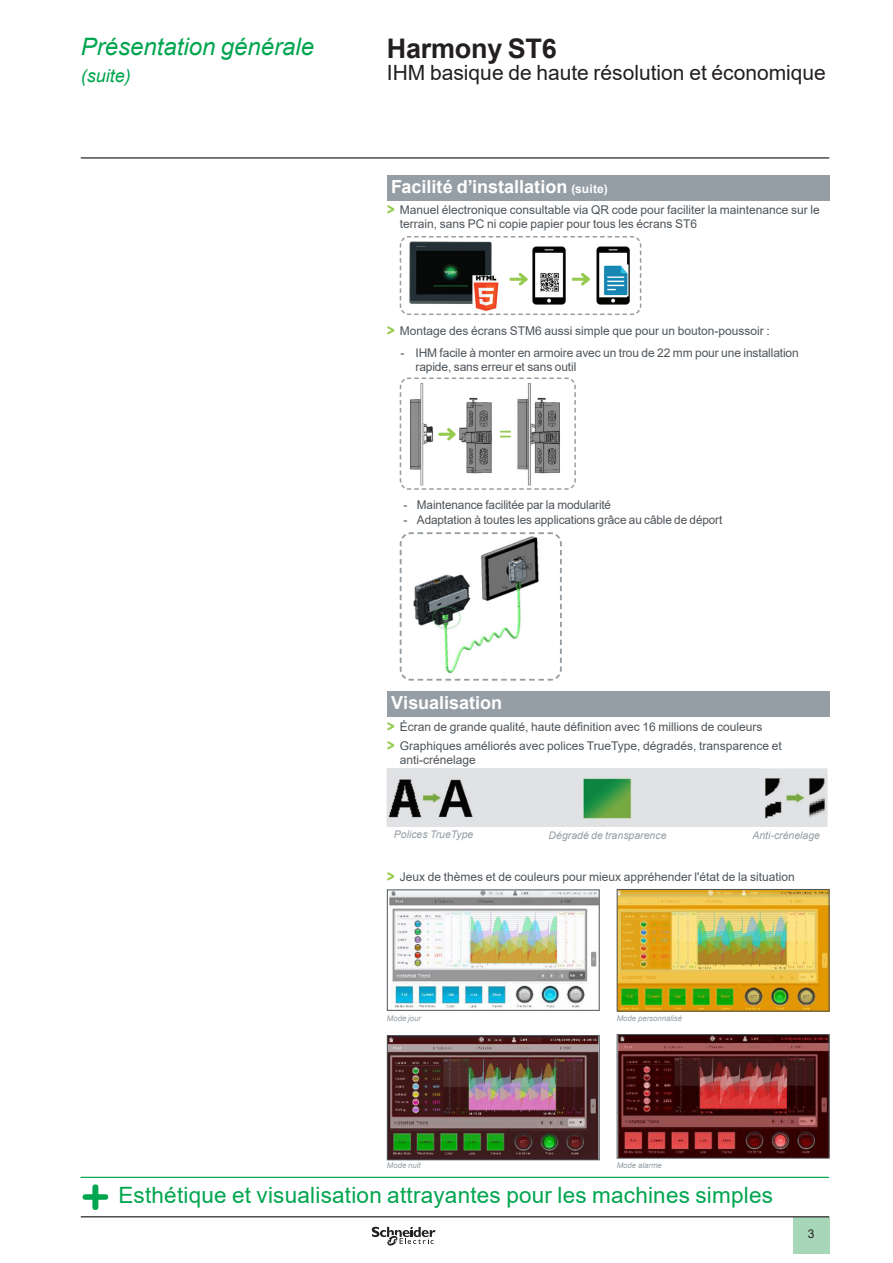
<style>
.page{position:relative;width:893px;height:1263px;background:#fff}
.page>*{position:absolute;margin:0;border:0;box-sizing:border-box;transform-origin:0 0}
._0_TitleLev1{font:700 27px "Arial";letter-spacing:-.01em;color:#231f20}
._0_Topic{font:italic 24px "Arial";color:#00a54f}
._0_signature{font:22.5px "Arial";letter-spacing:.01em;color:#00a54f}
._0_TitleLev2{font:21px "Arial";color:#231f20}
._1_Section_4__9__whi{font:700 18px "Arial";color:#fff}
._0_Topic-2{font:italic 18px "Arial";color:#00a54f}
.t1{font:12px/14.4px "Arial";color:#4d545a}
.t2{font:12px "Arial";color:#231f20}
._1_Legend___Nota__7{font:italic 10.5px "Arial";color:#959ea4}
._1_Legend___Nota__7-2{font:italic 7.8px "Arial";color:#959ea4}
.s1{font-size:12px}
.s2{font-family:"SE Optimist";font-weight:900;font-size:18px;color:#96ca4e}
</style>
<div class="page">
<hr style="left:81px;top:157px;width:748px;height:2px;background:#231f20">
<div style="left:793px;top:1217px;width:36px;height:37px;background:#a7d7b8"></div>
<hr style="left:81px;top:1216px;width:748px;height:1px;background:#231f20">
<svg style="left:372px;top:1226px;width:63px;height:20px"></svg>
<hr style="left:81px;top:1177px;width:748px;height:1px;background:#00a54f">
<svg style="left:83px;top:1184px;width:25px;height:26px"></svg>
<div style="left:387px;top:176px;width:442px;height:25px;background:#959ea4"></div>
<div style="left:387px;top:692px;width:442px;height:25px;background:#959ea4"></div>
<img style="left:387px;top:768px;width:441px;height:59px">
<img style="left:619px;top:891px;width:208px;height:118px">
<div style="left:617px;top:889px;width:212px;height:122px;border:1px solid #4d545a"></div>
<img style="left:389px;top:891px;width:209px;height:117px">
<div style="left:387px;top:889px;width:213px;height:122px;border:1px solid #4d545a"></div>
<img style="left:389px;top:1037px;width:209px;height:121px">
<div style="left:387px;top:1035px;width:213px;height:125px;border:1px solid #4d545a"></div>
<img style="left:619px;top:1036px;width:208px;height:120px">
<div style="left:617px;top:1034px;width:212px;height:124px;border:1px solid #4d545a"></div>
<svg style="left:399px;top:236px;width:243px;height:79px"></svg>
<svg style="left:399px;top:532px;width:163px;height:149px"></svg>
<svg style="left:399px;top:377px;width:177px;height:113px"></svg>
<p class="_0_Topic" style="left:81px;top:31px;width:235px">Présentation générale</p>
<p class="_0_Topic-2" style="left:81px;top:64px;width:52px">(suite)</p>
<p class="_0_TitleLev1" style="left:387px;top:29px;width:171px">Harmony ST6</p>
<p class="_0_TitleLev2" style="left:387px;top:58px;width:440px">IHM basique de haute résolution et économique</p>
<p class="_1_Section_4__9__whi" style="left:391px;top:174px;width:218px">Facilité d’installation <span class="s1">(suite)</span></p>
<p class="t1" style="left:400px;top:203px;width:422px;text-indent:-13px"><span class="s2">&gt;</span> Manuel électronique consultable via QR code pour faciliter la maintenance sur le terrain, sans PC ni copie papier pour tous les écrans ST6</p>
<p class="t1" style="left:387px;top:324px;width:384px"><span class="s2">&gt;</span> Montage des écrans STM6 aussi simple que pour un bouton-poussoir :</p>
<p class="t1" style="left:415px;top:345px;width:385px;text-indent:-15px">- IHM facile à monter en armoire avec un trou de 22 mm pour une installation rapide, sans erreur et sans outil</p>
<p class="t1" style="left:403px;top:498px;width:209px">- Maintenance facilitée par la modularité</p>
<p class="t1" style="left:403px;top:512px;width:320px">- Adaptation à toutes les applications grâce au câble de déport</p>
<p class="_1_Section_4__9__whi" style="left:391px;top:690px;width:113px">Visualisation</p>
<p class="t1" style="left:387px;top:720px;width:377px"><span class="s2">&gt;</span> Écran de grande qualité, haute définition avec 16 millions de couleurs</p>
<p class="t1" style="left:400px;top:738px;width:384px;text-indent:-13px"><span class="s2">&gt;</span> Graphiques améliorés avec polices TrueType, dégradés, transparence et anti-crénelage</p>
<p class="_1_Legend___Nota__7" style="left:394px;top:828px;width:81px">Polices TrueType</p>
<p class="_1_Legend___Nota__7" style="left:549px;top:828px;width:119px">Dégradé de transparence</p>
<p class="_1_Legend___Nota__7" style="left:752px;top:828px;width:69px">Anti-crénelage</p>
<p class="t1" style="left:387px;top:869px;width:409px"><span class="s2">&gt;</span> Jeux de thèmes et de couleurs pour mieux appréhender l'état de la situation</p>
<p class="_1_Legend___Nota__7-2" style="left:387px;top:1013px;width:36px">Mode jour</p>
<p class="_1_Legend___Nota__7-2" style="left:617px;top:1013px;width:67px">Mode personnalisé</p>
<p class="_1_Legend___Nota__7-2" style="left:387px;top:1161px;width:35px">Mode nuit</p>
<p class="_1_Legend___Nota__7-2" style="left:617px;top:1161px;width:47px">Mode alarme</p>
<p class="_0_signature" style="left:118px;top:1180px;width:656px">Esthétique et visualisation attrayantes pour les machines simples</p>
<p class="t2" style="left:808px;top:1225px;width:8px">3</p>
</div>
